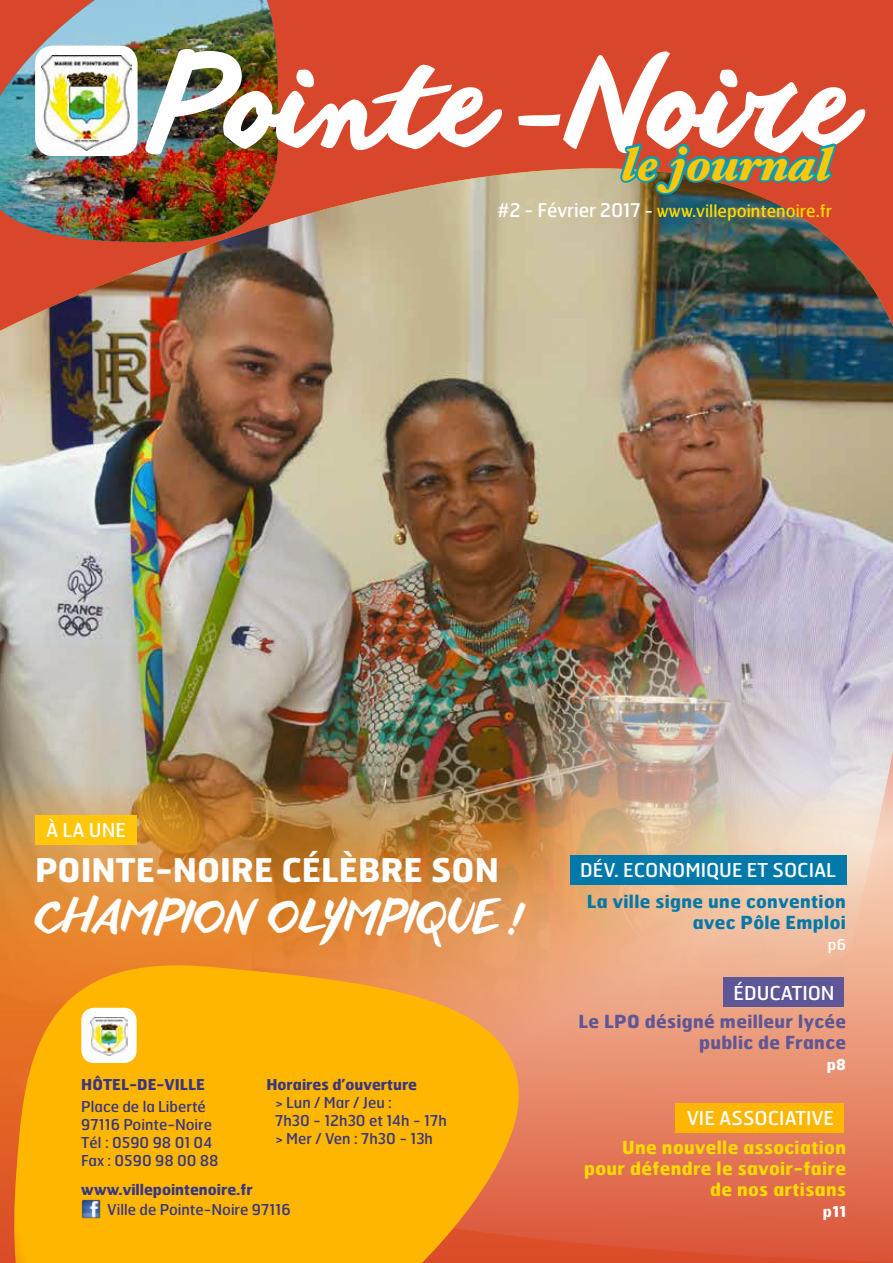
<style>
.page{position:relative;width:893px;height:1263px;background:#fff}
.page>*{position:absolute;margin:0;border:0;box-sizing:border-box;transform-origin:0 0}
.t1{font:121.2px "anothershabby";color:#fff}
.t2{font:46.5px "Hoefler Text Black Italic Swash";color:#ffc60b}
.t3{font:43.95px "anothershabby";letter-spacing:.05em;color:#fff;scale:.91 1}
.t4{font:700 32.7px "Hermes";color:#fff}
.t5{font:19.2px "Hermes";color:#fff}
.t6{font:19.05px "Hermes";color:#fff}
.t7{font:700 18px/21px "Hermes";letter-spacing:.02em;color:#ffda00;text-align:right}
.t8{font:700 18px/21px "Hermes";letter-spacing:.02em;color:#5e5696;text-align:right}
.t9{font:700 18px/21px "Hermes";letter-spacing:.02em;color:#0079aa;text-align:right}
.t10{font:17.1px "Hermes";color:#ffda00}
.t11{font:15px/18px "Hermes";color:#383682}
.t12{font:700 15px "Hermes";color:#383682}
.t13{font:700 15px "Hermes";color:#fff}
.t14{font:15px "Hermes";color:#fff}
.s1{font-size:18.9px;color:#fff}
.s2{color:#fff}
</style>
<div class="page">
<div style="left:282px;top:0;width:611px;height:109px;background:#d8462b"></div>
<div style="left:282px;top:109px;width:611px;height:59px;background:#d8462b"></div>
<img style="left:0;top:168px;width:893px;height:240px">
<img style="left:0;top:408px;width:893px;height:304px">
<img style="left:0;top:712px;width:893px;height:551px">
<svg style="left:0;top:954px;width:529px;height:309px;background:#f9a90e"></svg>
<img style="left:0;top:0;width:279px;height:242px">
<div style="left:35px;top:46px;width:103px;height:110px;background:#fff;border-radius:18px"></div>
<img style="left:41px;top:56px;width:90px;height:94px">
<svg style="left:617px;top:111px;width:223px;height:123px;background:#8d5e50"></svg>
<div style="left:35px;top:815px;width:102px;height:30px;background:#ffc60b"></div>
<div style="left:676px;top:1103px;width:168px;height:29px;background:#ffb600"></div>
<div style="left:723px;top:977px;width:121px;height:30px;background:#5e5696"></div>
<div style="left:571px;top:855px;width:276px;height:29px;background:#0079aa"></div>
<img style="left:81px;top:1200px;width:19px;height:19px">
<div style="left:81px;top:1008px;width:56px;height:55px;background:#fff;border-radius:13px"></div>
<img style="left:91px;top:1017px;width:36px;height:39px">
<h1 class="t1" style="left:153px;top:34px;width:703px">Pointe-Noire</h1>
<h2 class="t2" style="left:623px;top:134px;width:212px">le journal</h2>
<p class="t5" style="left:46px;top:818px;width:81px">À LA UNE</p>
<p class="t10" style="left:497px;top:200px;width:336px"><span class="s1">#2 - Février 2017</span> <span class="s2">-</span> www.villepointenoire.fr</p>
<h3 class="t4" style="left:35px;top:848px;width:465px">POINTE-NOIRE CÉLÈBRE SON</h3>
<h3 class="t3" style="left:35px;top:892px;width:539px">CHAMPION OLYMPIQUE !</h3>
<p class="t12" style="left:81px;top:1074px;width:125px">HÔTEL-DE-VILLE</p>
<p class="t11" style="left:81px;top:1097px;width:139px">Place de la Liberté<br>97116 Pointe-Noire<br>Tél : 0590 98 01 04<br>Fax : 0590 98 00 88</p>
<p class="t12" style="left:81px;top:1179px;width:173px">www.villepointenoire.fr</p>
<p class="t11" style="left:107px;top:1200px;width:185px">Ville de Pointe-Noire 97116</p>
<p class="t12" style="left:266px;top:1074px;width:152px">Horaires d’ouverture</p>
<p class="t11" style="left:275px;top:1093px;width:173px">&gt; Lun / Mar / Jeu :<br>7h30 - 12h30 et 14h - 17h &gt; Mer / Ven : 7h30 - 13h</p>
<p class="t5" style="left:580px;top:858px;width:257px">DÉV. ECONOMIQUE ET SOCIAL</p>
<p class="t9" style="left:587px;top:890px;width:261px">La ville signe une convention avec Pôle Emploi</p>
<p class="t14" style="left:828px;top:935px;width:20px">p6</p>
<p class="t6" style="left:733px;top:981px;width:103px">ÉDUCATION</p>
<p class="t8" style="left:578px;top:1010px;width:269px">Le LPO désigné meilleur lycée public de France</p>
<p class="t13" style="left:827px;top:1055px;width:21px">p8</p>
<p class="t6" style="left:687px;top:1106px;width:149px">VIE ASSOCIATIVE</p>
<p class="t7" style="left:584px;top:1136px;width:264px">Une nouvelle association pour défendre le savoir-faire de nos artisans</p>
<p class="t13" style="left:823px;top:1201px;width:25px">p11</p>
</div>
